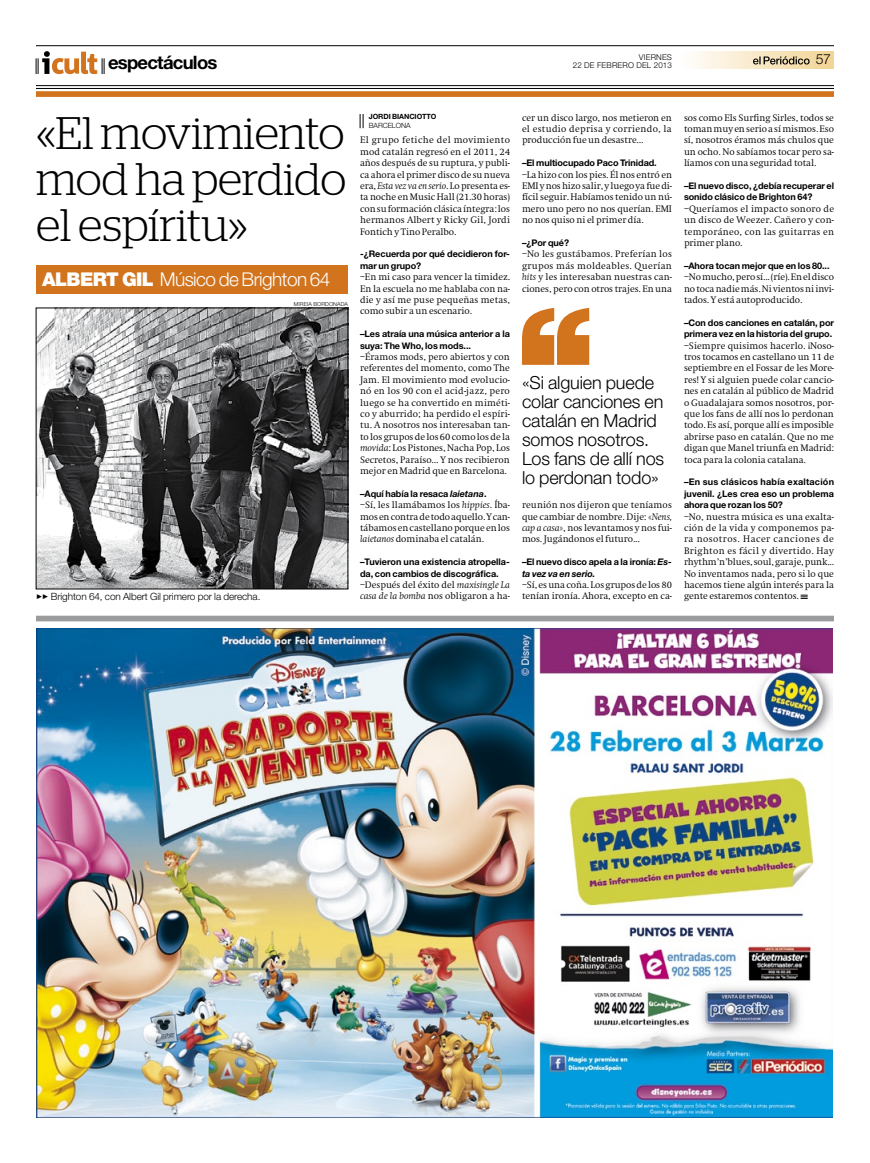
<style>
.page{position:relative;width:870px;height:1163px;background:#fff}
.page>*{position:absolute;margin:0;border:0;box-sizing:border-box;transform-origin:0 0}
.t1{font:300 45.5px/46px "Stag";letter-spacing:-.005em;color:#000;text-align:justify}
.t2{font:300 19px "Helvetica Neue";letter-spacing:-.03em;color:#fff}
.t3{font:700 18.5px "Helvetica Neue LT Std";letter-spacing:-.04em;color:#000}
.t4{font:300 18px/19px "Helvetica Neue";letter-spacing:-.01em;color:#000}
.t5{font:300 14px "Helvetica Neue";color:#000}
.t6{font:300 10px "Helvetica Neue";letter-spacing:-.01em;color:#000}
.t7{font:300 9.1px/11.4px "Swift ND Std";letter-spacing:-.01em;color:#000;text-align:justify}
.t8{font:700 9.1px/11.4px "Helvetica Neue LT Std";letter-spacing:-.01em;color:#000}
.t9{font:300 8px "Helvetica Neue";letter-spacing:.02em;color:#000}
.t10{font:700 7.2px "Helvetica Neue LT Std";letter-spacing:-.01em;color:#000}
.t11{font:300 7.2px "Helvetica Neue";letter-spacing:-.01em;color:#000}
.t12{font:300 5.5px "Helvetica Neue";letter-spacing:.015em;color:#000}
.s1{font-family:"Helvetica Neue LT Std";font-weight:900}
.s2{font-style:italic}
</style>
<div class="page">
<div style="left:678px;top:51px;width:156px;height:18px;background:linear-gradient(to right,#fff,#f2d495)"></div>
<svg style="left:753px;top:56px;width:57px;height:9px"></svg>
<hr style="left:36px;top:46px;width:798px;height:1px;background:#000">
<svg style="left:36px;top:51px;width:69px;height:23px"></svg>
<hr style="left:36px;top:88px;width:798px;height:1px;background:#000">
<hr style="left:36px;top:85px;width:798px;height:1px;background:#000">
<div style="left:36px;top:91px;width:798px;height:6px;background:#d2731d"></div>
<div style="left:36px;top:616px;width:798px;height:5px;background:#9b9c9d"></div>
<svg style="left:360px;top:114px;width:4px;height:14px"></svg>
<img style="left:38px;top:310px;width:308px;height:277px">
<div style="left:36px;top:308px;width:312px;height:281px;border:1px solid #000"></div>
<svg style="left:522px;top:308px;width:67px;height:57px"></svg>
<div style="left:36px;top:265px;width:312px;height:29px;background:#d2731d"></div>
<img style="left:36px;top:628px;width:796px;height:489px">
<p class="t9" style="left:639px;top:52px;width:35px">VIERNES</p>
<h3 class="t3" style="left:108px;top:50px;width:111px">espectáculos</h3>
<p class="t9" style="left:573px;top:61px;width:101px">22 DE FEBRERO DEL 2013</p>
<h3 class="t5" style="left:816px;top:51px;width:17px">57</h3>
<h1 class="t1" style="left:36px;top:109px;width:312px">«El movimiento mod ha perdido el espíritu»</h1>
<h2 class="t2" style="left:42px;top:268px;width:290px"><span class="s1">ALBERT GIL</span> Músico de Brighton 64</h2>
<p class="t12" style="left:294px;top:301px;width:56px">MIREIA BORDONADA</p>
<p class="t6" style="left:36px;top:590px;width:226px">✓✓ Brighton 64, con Albert Gil primero por la derecha.</p>
<p class="t10" style="left:369px;top:112px;width:69px">JORDI BIANCIOTTO</p>
<p class="t11" style="left:369px;top:121px;width:43px">BARCELONA</p>
<p class="t7" style="left:360px;top:135px;width:151px">El grupo fetiche del movimiento mod catalán regresó en el 2011, 24 años después de su ruptura, y publi&shy;ca ahora el primer disco de su nueva era, <span class="s2">Esta vez va en serio</span>. Lo presenta es&shy;ta noche en Music Hall (21.30 horas) con su formación clásica íntegra: los hermanos Albert y Ricky Gil, Jordi Fontich y Tino Peralbo.</p>
<p class="t8" style="left:360px;top:248px;width:151px">-¿Recuerda por qué decidieron for&shy;mar un grupo?</p>
<p class="t7" style="left:360px;top:271px;width:151px">–En mi caso para vencer la timidez.<br>En la escuela no me hablaba con na&shy;die y así me puse pequeñas metas, como subir a un escenario.</p>
<p class="t8" style="left:360px;top:328px;width:151px">–Les atraía una música anterior a la suya: The Who, los mods...</p>
<p class="t7" style="left:360px;top:351px;width:151px">–Éramos mods, pero abiertos y con referentes del momento, como The Jam. El movimiento mod evolucio&shy;nó en los 90 con el acid-jazz, pero luego se ha convertido en miméti&shy;co y aburrido; ha perdido el espíri&shy;tu. A nosotros nos interesaban tan&shy;to los grupos de los 60 como los de la <span class="s2">movida</span>: Los Pistones, Nacha Pop, Los Secretos, Paraíso... Y nos recibieron mejor en Madrid que en Barcelona.</p>
<p class="t8" style="left:360px;top:488px;width:128px">–Aquí había la resaca <span class="s2">laietana</span>.</p>
<p class="t7" style="left:360px;top:499px;width:151px">–Sí, les llamábamos los <span class="s2">hippies</span>. Íba&shy;mos en contra de todo aquello. Y can&shy;tábamos en castellano porque en los <span class="s2">laietanos</span> dominaba el catalán.</p>
<p class="t8" style="left:360px;top:556px;width:151px">–Tuvieron una existencia atropella&shy;da, con cambios de discográfica.</p>
<p class="t7" style="left:360px;top:579px;width:151px">–Después del éxito del <span class="s2">maxisingle La casa de la bomba</span> nos obligaron a ha-</p>
<p class="t7" style="left:522px;top:112px;width:151px">cer un disco largo, nos metieron en el estudio deprisa y corriendo, la producción fue un desastre...</p>
<p class="t8" style="left:522px;top:157px;width:136px">–El multiocupado Paco Trinidad.</p>
<p class="t7" style="left:522px;top:169px;width:152px">–La hizo con los pies. Él nos entró en EMI y nos hizo salir, y luego ya fue di&shy;fícil seguir. Habíamos tenido un nú&shy;mero uno pero no nos querían. EMI no nos quiso ni el primer día.</p>
<p class="t8" style="left:522px;top:237px;width:49px">–¿Por qué?</p>
<p class="t7" style="left:522px;top:249px;width:152px">–No les gustábamos. Preferían los grupos más moldeables. Querían <span class="s2">hits</span> y les interesaban nuestras can&shy;ciones, pero con otros trajes. En una</p>
<h3 class="t4" style="left:522px;top:373px;width:144px">«Si alguien puede colar canciones en catalán en Madrid somos nosotros.<br>Los fans de allí nos lo perdonan todo»</h3>
<p class="t7" style="left:522px;top:499px;width:152px">reunión nos dijeron que teníamos que cambiar de nombre. Dije: «<span class="s2">Nens, cap a casa</span>», nos levantamos y nos fui&shy;mos. Jugándonos el futuro...</p>
<p class="t8" style="left:522px;top:556px;width:151px">–El nuevo disco apela a la ironía: <span class="s2">Es&shy;ta vez va en serio.</span></p>
<p class="t7" style="left:522px;top:579px;width:152px">–Sí, es una coña. Los grupos de los 80 tenían ironía. Ahora, excepto en ca-</p>
<p class="t7" style="left:684px;top:112px;width:152px">sos como Els Surfing Sirles, todos se toman muy en serio a sí mismos. Eso sí, nosotros éramos más chulos que un ocho. No sabíamos tocar pero sa&shy;líamos con una seguridad total.</p>
<p class="t8" style="left:684px;top:180px;width:152px">–El nuevo disco, ¿debía recuperar el sonido clásico de Brighton 64?</p>
<p class="t7" style="left:684px;top:203px;width:152px">–Queríamos el impacto sonoro de un disco de Weezer. Cañero y con&shy;temporáneo, con las guitarras en primer plano.</p>
<p class="t8" style="left:684px;top:260px;width:147px">–Ahora tocan mejor que en los 80...</p>
<p class="t7" style="left:684px;top:271px;width:152px">–No mucho, pero sí... (ríe). En el disco no toca nadie más. Ni vientos ni invi&shy;tados. Y está autoproducido.</p>
<p class="t8" style="left:684px;top:317px;width:152px">–Con dos canciones en catalán, por primera vez en la historia del grupo.</p>
<p class="t7" style="left:684px;top:340px;width:152px">–Siempre quisimos hacerlo. ¡Noso&shy;tros tocamos en castellano un 11 de septiembre en el Fossar de les More&shy;res! Y si alguien puede colar cancio&shy;nes en catalán al público de Madrid o Guadalajara somos nosotros, por&shy;que los fans de allí nos lo perdonan todo. Es así, porque allí es imposible abrirse paso en catalán. Que no me digan que Manel triunfa en Madrid: toca para la colonia catalana.</p>
<p class="t8" style="left:684px;top:476px;width:152px;text-align:justify">–En sus clásicos había exaltación juvenil. ¿Les crea eso un problema ahora que rozan los 50?</p>
<p class="t7" style="left:684px;top:511px;width:152px">–No, nuestra música es una exalta&shy;ción de la vida y componemos pa&shy;ra nosotros. Hacer canciones de Brighton es fácil y divertido. Hay rhythm’n’blues, soul, garaje, punk...<br>No inventamos nada, pero si lo que hacemos tiene algún interés para la gente estaremos contentos. ★</p>
</div>
